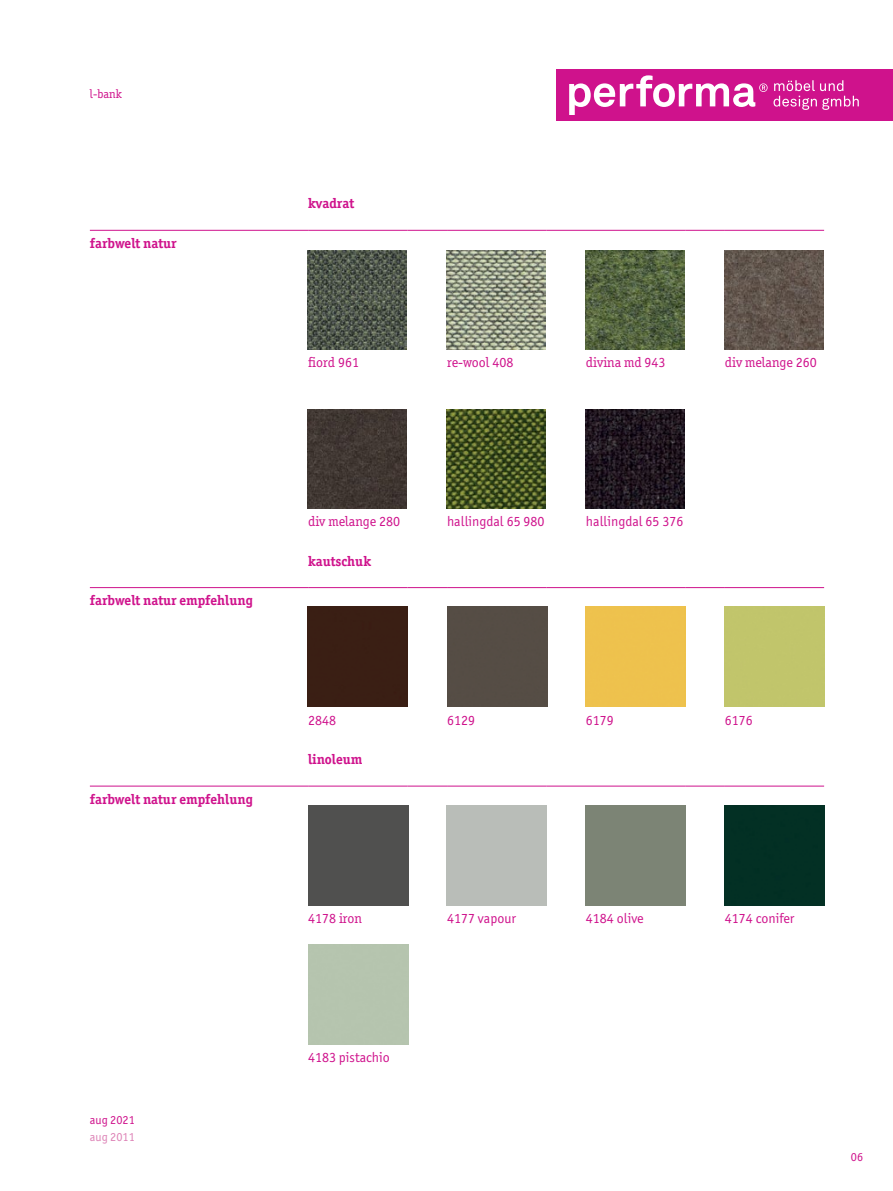
<style>
.page{position:relative;width:893px;height:1191px;background:#fff}
.page>*{position:absolute;margin:0;border:0;box-sizing:border-box;transform-origin:0 0}
.t1{font:14px "Officina Sans ITC Pro";color:#cf128c}
.t2{font:700 14px "Officina Serif ITC Pro";color:#cf128c}
.t3{font:14px "Officina Serif ITC Pro";color:#cf128c}
.t4{font:12.25px "Officina Sans ITC Pro";color:#cf128c}
.t5{font:12.25px "Officina Sans ITC Pro";color:#dd82b6}
.t6{font:12.25px "Officina Serif ITC Pro";color:#cf128c}
</style>
<div class="page">
<hr style="left:90px;top:230px;width:218px;height:1px;background:#cf128c">
<hr style="left:308px;top:230px;width:99px;height:1px;background:#cf128c">
<hr style="left:407px;top:230px;width:40px;height:1px;background:#cf128c">
<hr style="left:447px;top:230px;width:99px;height:1px;background:#cf128c">
<hr style="left:546px;top:230px;width:40px;height:1px;background:#cf128c">
<hr style="left:586px;top:230px;width:99px;height:1px;background:#cf128c">
<hr style="left:685px;top:230px;width:40px;height:1px;background:#cf128c">
<hr style="left:725px;top:230px;width:99px;height:1px;background:#cf128c">
<hr style="left:90px;top:587px;width:218px;height:1px;background:#cf128c">
<hr style="left:308px;top:587px;width:99px;height:1px;background:#cf128c">
<hr style="left:407px;top:587px;width:40px;height:1px;background:#cf128c">
<hr style="left:447px;top:587px;width:99px;height:1px;background:#cf128c">
<hr style="left:546px;top:587px;width:40px;height:1px;background:#cf128c">
<hr style="left:586px;top:587px;width:99px;height:1px;background:#cf128c">
<hr style="left:685px;top:587px;width:40px;height:1px;background:#cf128c">
<hr style="left:725px;top:587px;width:99px;height:1px;background:#cf128c">
<hr style="left:90px;top:786px;width:218px;height:1px;background:#cf128c">
<hr style="left:308px;top:786px;width:99px;height:1px;background:#cf128c">
<hr style="left:407px;top:786px;width:40px;height:1px;background:#cf128c">
<hr style="left:447px;top:786px;width:99px;height:1px;background:#cf128c">
<hr style="left:546px;top:786px;width:40px;height:1px;background:#cf128c">
<hr style="left:586px;top:786px;width:99px;height:1px;background:#cf128c">
<hr style="left:685px;top:786px;width:40px;height:1px;background:#cf128c">
<hr style="left:725px;top:786px;width:99px;height:1px;background:#cf128c">
<img style="left:724px;top:251px;width:99px;height:99px">
<img style="left:308px;top:409px;width:99px;height:99px">
<img style="left:585px;top:409px;width:99px;height:99px">
<img style="left:447px;top:409px;width:99px;height:99px">
<img style="left:585px;top:251px;width:100px;height:99px">
<img style="left:308px;top:251px;width:99px;height:99px">
<img style="left:446px;top:251px;width:100px;height:99px">
<div style="left:308px;top:805px;width:100px;height:100px;background:#50504f"></div>
<div style="left:724px;top:805px;width:100px;height:100px;background:#033024"></div>
<div style="left:308px;top:606px;width:100px;height:100px;background:#3a1f14"></div>
<div style="left:724px;top:606px;width:100px;height:100px;background:#c1c56b"></div>
<div style="left:585px;top:606px;width:100px;height:100px;background:#eec24d"></div>
<div style="left:447px;top:606px;width:100px;height:100px;background:#554d45"></div>
<div style="left:556px;top:69px;width:337px;height:52px;background:#cf128c"></div>
<svg style="left:569px;top:75px;width:290px;height:40px"></svg>
<p class="t6" style="left:90px;top:87px;width:33px">l-bank</p>
<p class="t2" style="left:90px;top:235px;width:88px">farbwelt natur</p>
<p class="t2" style="left:308px;top:195px;width:47px">kvadrat</p>
<p class="t3" style="left:308px;top:354px;width:52px">fiord 961</p>
<p class="t3" style="left:447px;top:354px;width:68px">re-wool 408</p>
<p class="t3" style="left:586px;top:354px;width:81px">divina md 943</p>
<p class="t3" style="left:725px;top:354px;width:94px">div melange 260</p>
<p class="t2" style="left:90px;top:592px;width:165px">farbwelt natur empfehlung</p>
<p class="t2" style="left:90px;top:790px;width:165px">farbwelt natur empfehlung</p>
<p class="t4" style="left:90px;top:1112px;width:46px">aug 2021</p>
<p class="t5" style="left:90px;top:1130px;width:46px">aug 2011</p>
<p class="t3" style="left:308px;top:513px;width:94px">div melange 280</p>
<p class="t1" style="left:447px;top:513px;width:99px">hallingdal 65 980</p>
<p class="t1" style="left:586px;top:513px;width:99px">hallingdal 65 376</p>
<p class="t2" style="left:308px;top:552px;width:64px">kautschuk</p>
<p class="t1" style="left:308px;top:711px;width:29px">2848</p>
<p class="t1" style="left:447px;top:711px;width:29px">6129</p>
<p class="t1" style="left:586px;top:711px;width:29px">6179</p>
<p class="t1" style="left:725px;top:711px;width:29px">6176</p>
<p class="t2" style="left:308px;top:751px;width:56px">linoleum</p>
<p class="t3" style="left:308px;top:910px;width:55px">4178 iron</p>
<p class="t1" style="left:447px;top:910px;width:70px">4177 vapour</p>
<p class="t1" style="left:586px;top:910px;width:59px">4184 olive</p>
<p class="t1" style="left:725px;top:910px;width:71px">4174 conifer</p>
<p class="t1" style="left:308px;top:1049px;width:83px">4183 pistachio</p>
<p class="t4" style="left:851px;top:1149px;width:14px">06</p>
</div>
